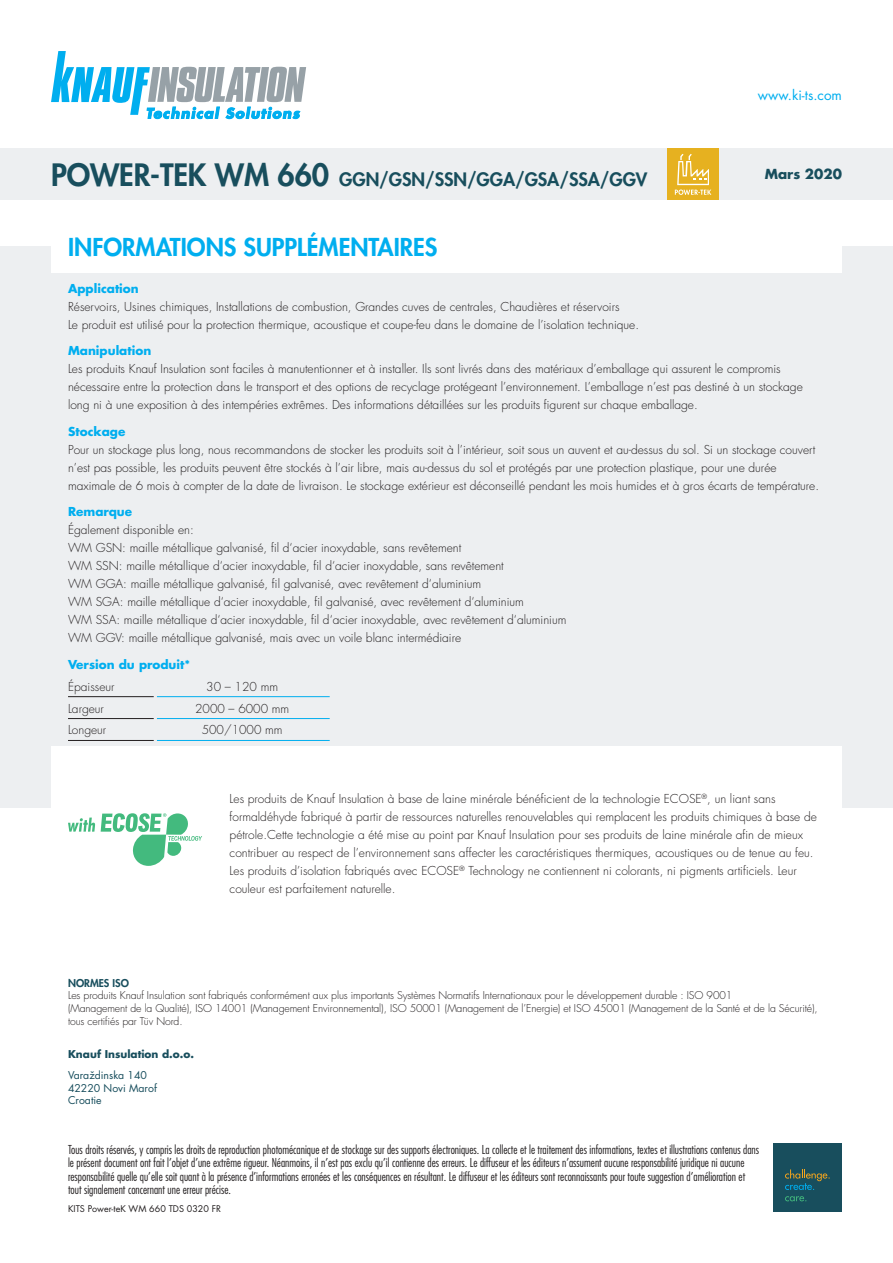
<style>
.page{position:relative;width:893px;height:1263px;background:#fff}
.page>*{position:absolute;margin:0;border:0;box-sizing:border-box;transform-origin:0 0}
.t1{font:800 24px "Futura Std";color:#00aeef}
.t2{font:800 18px "Futura Std";letter-spacing:-.005em;color:#184e5d}
.t3{font:13.5px "Futura Std";color:#00aeef}
.t4{font:700 13.5px "Futura Std";color:#184e5d}
.t5{font:300 12px/18px "Futura Std";color:#231f20}
.t6{font:300 condensed 12px/13.5px "Futura Std";color:#231f20}
.t7{font:700 12px "Futura Std";color:#00aeef}
.t8{font:300 10.5px/12.6px "Futura Std";letter-spacing:-.01em;color:#231f20}
.t9{font:10.5px/12.6px "Futura Std";color:#184e5d}
.t10{font:700 10.5px "Futura Std";color:#184e5d}
.t11{font:800 10.5px "Futura Std";color:#184e5d}
.t12{font:9px "Futura Std";color:#231f20}
.s1{font-size:30px}
</style>
<div class="page">
<div style="left:774px;top:1144px;width:68px;height:68px;background:#184e5d"></div>
<svg style="left:785px;top:1169px;width:45px;height:21px"></svg>
<svg style="left:785px;top:1196px;width:21px;height:5px"></svg>
<div style="left:0;top:247px;width:893px;height:561px;background:#edeff1"></div>
<div style="left:51px;top:221px;width:791px;height:51px;background:#fff"></div>
<hr style="left:157px;top:696px;width:173px;height:1px;background:#00aeef">
<hr style="left:157px;top:718px;width:173px;height:1px;background:#00aeef">
<hr style="left:157px;top:740px;width:173px;height:1px;background:#00aeef">
<hr style="left:68px;top:696px;width:86px;height:1px;background:#231f20">
<hr style="left:68px;top:718px;width:86px;height:1px;background:#231f20">
<hr style="left:68px;top:740px;width:86px;height:1px;background:#231f20">
<div style="left:51px;top:746px;width:791px;height:124px;background:#fff"></div>
<svg style="left:68px;top:817px;width:27px;height:15px"></svg>
<svg style="left:101px;top:813px;width:101px;height:53px"></svg>
<svg style="left:51px;top:51px;width:255px;height:68px"></svg>
<div style="left:0;top:149px;width:893px;height:51px;background:#edeff1"></div>
<div style="left:668px;top:149px;width:51px;height:51px;background:#e6b120"></div>
<svg style="left:675px;top:154px;width:36px;height:41px"></svg>
<p class="t3" style="left:758px;top:86px;width:85px">www.ki-ts.com</p>
<h2 class="t2" style="left:51px;top:168px;width:598px"><span class="s1">POWER-TEK WM 660</span> GGN/GSN/SSN/GGA/GSA/SSA/GGV</h2>
<p class="t4" style="left:765px;top:165px;width:79px">Mars 2020</p>
<h1 class="t1" style="left:68px;top:232px;width:371px">INFORMATIONS SUPPLÉMENTAIRES</h1>
<p class="t7" style="left:68px;top:280px;width:72px">Application</p>
<p class="t5" style="left:68px;top:298px;width:573px">Réservoirs, Usines chimiques, Installations de combustion, Grandes cuves de centrales, Chaudières et réservoirs<br>Le produit est utilisé pour la protection thermique, acoustique et coupe-feu dans le domaine de l’isolation technique.</p>
<p class="t7" style="left:68px;top:343px;width:85px">Manipulation</p>
<p class="t5" style="left:68px;top:360px;width:736px">Les produits Knauf Insulation sont faciles à manutentionner et à installer. Ils sont livrés dans des matériaux d’emballage qui assurent le compromis nécessaire entre la protection dans le transport et des options de recyclage protégeant l’environnement. L’emballage n’est pas destiné à un stockage long ni à une exposition à des intempéries extrêmes. Des informations détaillées sur les produits figurent sur chaque emballage.</p>
<p class="t7" style="left:68px;top:423px;width:59px">Stockage</p>
<p class="t5" style="left:68px;top:441px;width:753px">Pour un stockage plus long, nous recommandons de stocker les produits soit à l’intérieur, soit sous un auvent et au-dessus du sol. Si un stockage couvert n’est pas possible, les produits peuvent être stockés à l’air libre, mais au-dessus du sol et protégés par une protection plastique, pour une durée maximale de 6 mois à compter de la date de livraison. Le stockage extérieur est déconseillé pendant les mois humides et à gros écarts de température.</p>
<p class="t7" style="left:68px;top:504px;width:66px">Remarque</p>
<p class="t5" style="left:68px;top:521px;width:500px">Également disponible en:<br>WM GSN: maille métallique galvanisé, fil d‘acier inoxydable, sans revêtement<br>WM SSN: maille métallique d‘acier inoxydable, fil d‘acier inoxydable, sans revêtement<br>WM GGA: maille métallique galvanisé, fil galvanisé, avec revêtement d‘aluminium<br>WM SGA: maille métallique d‘acier inoxydable, fil galvanisé, avec revêtement d‘aluminium<br>WM SSA: maille métallique d‘acier inoxydable, fil d‘acier inoxydable, avec revêtement d‘aluminium WM GGV: maille métallique galvanisé, mais avec un voile blanc intermédiaire</p>
<p class="t7" style="left:68px;top:656px;width:124px">Version du produit*</p>
<p class="t5" style="left:68px;top:678px;width:48px">Épaisseur</p>
<p class="t5" style="left:206px;top:678px;width:73px">30 – 120 mm</p>
<p class="t5" style="left:68px;top:699px;width:37px">Largeur</p>
<p class="t5" style="left:195px;top:699px;width:96px">2000 – 6000 mm</p>
<p class="t5" style="left:68px;top:721px;width:40px">Longeur</p>
<p class="t5" style="left:202px;top:721px;width:82px">500/1000 mm</p>
<p class="t5" style="left:230px;top:790px;width:589px">Les produits de Knauf Insulation à base de laine minérale bénéficient de la technologie ECOSE<sup>®</sup>, un liant sans formaldéhyde fabriqué à partir de ressources naturelles renouvelables qui remplacent les produits chimiques à base de pétrole.Cette technologie a été mise au point par Knauf Insulation pour ses produits de laine minérale afin de mieux contribuer au respect de l’environnement sans affecter les caractéristiques thermiques, acoustiques ou de tenue au feu.<br>Les produits d’isolation fabriqués avec ECOSE<sup>®</sup> Technology ne contiennent ni colorants, ni pigments artificiels. Leur couleur est parfaitement naturelle.</p>
<p class="t11" style="left:68px;top:976px;width:62px">NORMES ISO</p>
<p class="t8" style="left:68px;top:989px;width:751px">Les produits Knauf Insulation sont fabriqués conformément aux plus importants Systèmes Normatifs Internationaux pour le développement durable : ISO 9001<br>(Management de la Qualité), ISO 14001 (Management Environnemental), ISO 50001 (Management de l’Energie) et ISO 45001 (Management de la Santé et de la Sécurité), tous certifiés par Tüv Nord.</p>
<p class="t10" style="left:68px;top:1047px;width:127px">Knauf Insulation d.o.o.</p>
<p class="t9" style="left:68px;top:1069px;width:90px">Varaždinska 140<br>42220 Novi Marof<br>Croatie</p>
<p class="t6" style="left:68px;top:1142px;width:693px">Tous droits réservés, y compris les droits de reproduction photomécanique et de stockage sur des supports électroniques. La collecte et le traitement des informations, textes et illustrations contenus dans le présent document ont fait l’objet d’une extrême rigueur. Néanmoins, il n’est pas exclu qu’il contienne des erreurs. Le diffuseur et les éditeurs n’assument aucune responsabilité juridique ni aucune responsabilité quelle qu’elle soit quant à la présence d’informations erronées et les conséquences en résultant. Le diffuseur et les éditeurs sont reconnaissants pour toute suggestion d’amélioration et tout signalement concernant une erreur précise.</p>
<p class="t12" style="left:68px;top:1203px;width:154px">KITS Power-teK WM 660 TDS 0320 FR</p>
</div>
